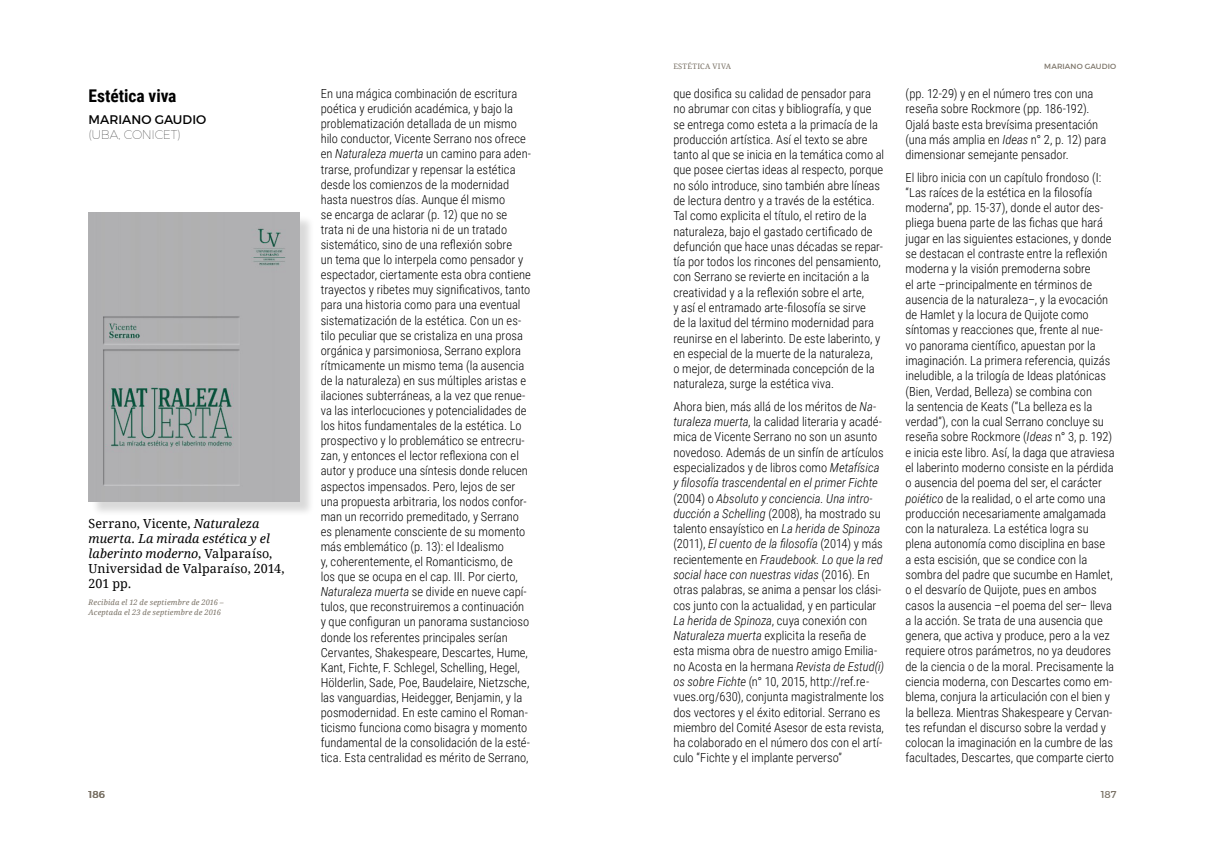
<style>
.page{position:relative;width:1205px;height:851px;background:#fff}
.page>*{position:absolute;margin:0;border:0;box-sizing:border-box;transform-origin:0 0}
.RESEÑAS_tex_título{font:700 17.5px "Roboto Condensed";letter-spacing:-.005em;color:#000}
.RESEÑAS_tex_normal{font:300 12.5px/15.2px "Roboto Condensed";color:#000}
.RESEÑAS_tex_abstract{font:12.5px/15px "Droid Serif";letter-spacing:.005em;color:#000}
.RESEÑAS_tex_autor{font:12.5px/15px "Montserrat";color:#000}
.t1{font:10px "Montserrat";letter-spacing:-.005em;color:#7a7266}
.IDEAS_tex_Recibido_A{font:italic 7.5px/10px "Droid Serif";letter-spacing:.02em;color:#7a7266}
.t2{font:7.5px "Montserrat";letter-spacing:.02em;color:#7a7266}
.t3{font:7.5px "Droid Serif";letter-spacing:.04em;color:#7a7266}
.s1{font-weight:100}
.s2{font-style:italic}
</style>
<div class="page">
<div style="left:90px;top:214px;width:225px;height:302px;background:#000;opacity:.15"></div>
<img style="left:88px;top:213px;width:211px;height:288px">
<p class="RESEÑAS_tex_título" style="left:89px;top:83px;width:89px">Estética viva</p>
<p class="RESEÑAS_tex_autor" style="left:89px;top:112px;width:119px">MARIANO GAUDIO <span class="s1">(UBA, CONICET)</span></p>
<p class="RESEÑAS_tex_abstract" style="left:89px;top:515px;width:197px">Serrano, Vicente, <span class="s2">Naturaleza muerta. La mirada estética y el laberinto moderno</span>, Valparaíso,<br>Universidad de Valparaíso, 2014,<br>201 pp.</p>
<p class="IDEAS_tex_Recibido_A" style="left:89px;top:597px;width:137px">Recibida el 12 de septiembre de 2016 –<br>Aceptada el 23 de septiembre de 2016</p>
<p class="t1" style="left:89px;top:788px;width:18px">186</p>
<p class="t3" style="left:673px;top:62px;width:59px">ESTÉTICA VIVA</p>
<p class="t2" style="left:1044px;top:62px;width:74px">MARIANO GAUDIO</p>
<p class="RESEÑAS_tex_normal" style="left:321px;top:85px;width:212px">En una mágica combinación de escritura poética y erudición académica, y bajo la problematización detallada de un mismo hilo conductor, Vicente Serrano nos ofrece en <span class="s2">Naturaleza muerta</span> un camino para aden&shy;trarse, profundizar y repensar la estética desde los comienzos de la modernidad hasta nuestros días. Aunque él mismo<br>se encarga de aclarar (p. 12) que no se trata ni de una historia ni de un tratado sistemático, sino de una reflexión sobre<br>un tema que lo interpela como pensador y espectador, ciertamente esta obra contiene trayectos y ribetes muy significativos, tanto para una historia como para una eventual sistematización de la estética. Con un es&shy;tilo peculiar que se cristaliza en una prosa orgánica y parsimoniosa, Serrano explora rítmicamente un mismo tema (la ausencia de la naturaleza) en sus múltiples aristas e ilaciones subterráneas, a la vez que renue&shy;va las interlocuciones y potencialidades de los hitos fundamentales de la estética. Lo prospectivo y lo problemático se entrecru&shy;zan, y entonces el lector reflexiona con el autor y produce una síntesis donde relucen aspectos impensados. Pero, lejos de ser una propuesta arbitraria, los nodos confor&shy;man un recorrido premeditado, y Serrano es plenamente consciente de su momento más emblemático (p. 13): el Idealismo<br>y, coherentemente, el Romanticismo, de<br>los que se ocupa en el cap. III. Por cierto, <span class="s2">Naturaleza muerta</span> se divide en nueve capí&shy;tulos, que reconstruiremos a continuación y que configuran un panorama sustancioso donde los referentes principales serían Cervantes, Shakespeare, Descartes, Hume, Kant, Fichte, F. Schlegel, Schelling, Hegel, Hölderlin, Sade, Poe, Baudelaire, Nietzsche, las vanguardias, Heidegger, Benjamin, y la posmodernidad. En este camino el Roman&shy;ticismo funciona como bisagra y momento fundamental de la consolidación de la esté&shy;tica. Esta centralidad es mérito de Serrano,</p>
<p class="RESEÑAS_tex_normal" style="left:673px;top:85px;width:212px">que dosifica su calidad de pensador para no abrumar con citas y bibliografía, y que se entrega como esteta a la primacía de la producción artística. Así el texto se abre tanto al que se inicia en la temática como al que posee ciertas ideas al respecto, porque no sólo introduce, sino también abre líneas de lectura dentro y a través de la estética.<br>Tal como explicita el título, el retiro de la naturaleza, bajo el gastado certificado de defunción que hace unas décadas se repar&shy;tía por todos los rincones del pensamiento, con Serrano se revierte en incitación a la creatividad y a la reflexión sobre el arte,<br>y así el entramado arte-filosofía se sirve<br>de la laxitud del término modernidad para reunirse en el laberinto. De este laberinto, y en especial de la muerte de la naturaleza,<br>o mejor, de determinada concepción de la naturaleza, surge la estética viva.</p>
<p class="RESEÑAS_tex_normal" style="left:673px;top:398px;width:212px">Ahora bien, más allá de los méritos de <span class="s2">Na&shy;turaleza muerta</span>, la calidad literaria y acadé&shy;mica de Vicente Serrano no son un asunto novedoso. Además de un sinfín de artículos especializados y de libros como <span class="s2">Metafísica y filosofía trascendental en el primer Fichte </span>(2004) o <span class="s2">Absoluto y conciencia. Una intro&shy;ducción a Schelling</span> (2008), ha mostrado su talento ensayístico en <span class="s2">La herida de Spinoza </span>(2011), <span class="s2">El cuento de la filosofía</span> (2014) y más recientemente en <span class="s2">Fraudebook. Lo que la red social hace con nuestras vidas</span> (2016). En otras palabras, se anima a pensar los clási&shy;cos junto con la actualidad, y en particular <span class="s2">La herida de Spinoza</span>, cuya conexión con <span class="s2">Naturaleza muerta</span> explicita la reseña de esta misma obra de nuestro amigo Emilia&shy;no Acosta en la hermana <span class="s2">Revista de Estud(i) os sobre Fichte</span> (n° 10, 2015, http://ref.re&shy;vues.org/630), conjunta magistralmente los dos vectores y el éxito editorial. Serrano es miembro del Comité Asesor de esta revista, ha colaborado en el número dos con el artí&shy;culo “Fichte y el implante perverso”</p>
<p class="RESEÑAS_tex_normal" style="left:905px;top:85px;width:202px">(pp. 12-29) y en el número tres con una reseña sobre Rockmore (pp. 186-192).<br>Ojalá baste esta brevísima presentación (una más amplia en <span class="s2">Ideas</span> n° 2, p. 12) para dimensionar semejante pensador.</p>
<p class="RESEÑAS_tex_normal" style="left:905px;top:169px;width:211px">El libro inicia con un capítulo frondoso (I: “Las raíces de la estética en la filosofía moderna”, pp. 15-37), donde el autor des&shy;pliega buena parte de las fichas que hará jugar en las siguientes estaciones, y donde se destacan el contraste entre la reflexión moderna y la visión premoderna sobre<br>el arte –principalmente en términos de ausencia de la naturaleza–, y la evocación de Hamlet y la locura de Quijote como síntomas y reacciones que, frente al nue&shy;vo panorama científico, apuestan por la imaginación. La primera referencia, quizás ineludible, a la trilogía de Ideas platónicas (Bien, Verdad, Belleza) se combina con<br>la sentencia de Keats (“La belleza es la verdad”), con la cual Serrano concluye su reseña sobre Rockmore (<span class="s2">Ideas</span> n° 3, p. 192) e inicia este libro. Así, la daga que atraviesa el laberinto moderno consiste en la pérdida o ausencia del poema del ser, el carácter <span class="s2">poiético</span> de la realidad, o el arte como una producción necesariamente amalgamada con la naturaleza. La estética logra su plena autonomía como disciplina en base<br>a esta escisión, que se condice con la sombra del padre que sucumbe en Hamlet, o el desvarío de Quijote, pues en ambos casos la ausencia –el poema del ser– lleva a la acción. Se trata de una ausencia que genera, que activa y produce, pero a la vez requiere otros parámetros, no ya deudores de la ciencia o de la moral. Precisamente la ciencia moderna, con Descartes como em&shy;blema, conjura la articulación con el bien y la belleza. Mientras Shakespeare y Cervan&shy;tes refundan el discurso sobre la verdad y colocan la imaginación en la cumbre de las facultades, Descartes, que comparte cierto</p>
<p class="t1" style="left:1100px;top:788px;width:17px">187</p>
</div>
